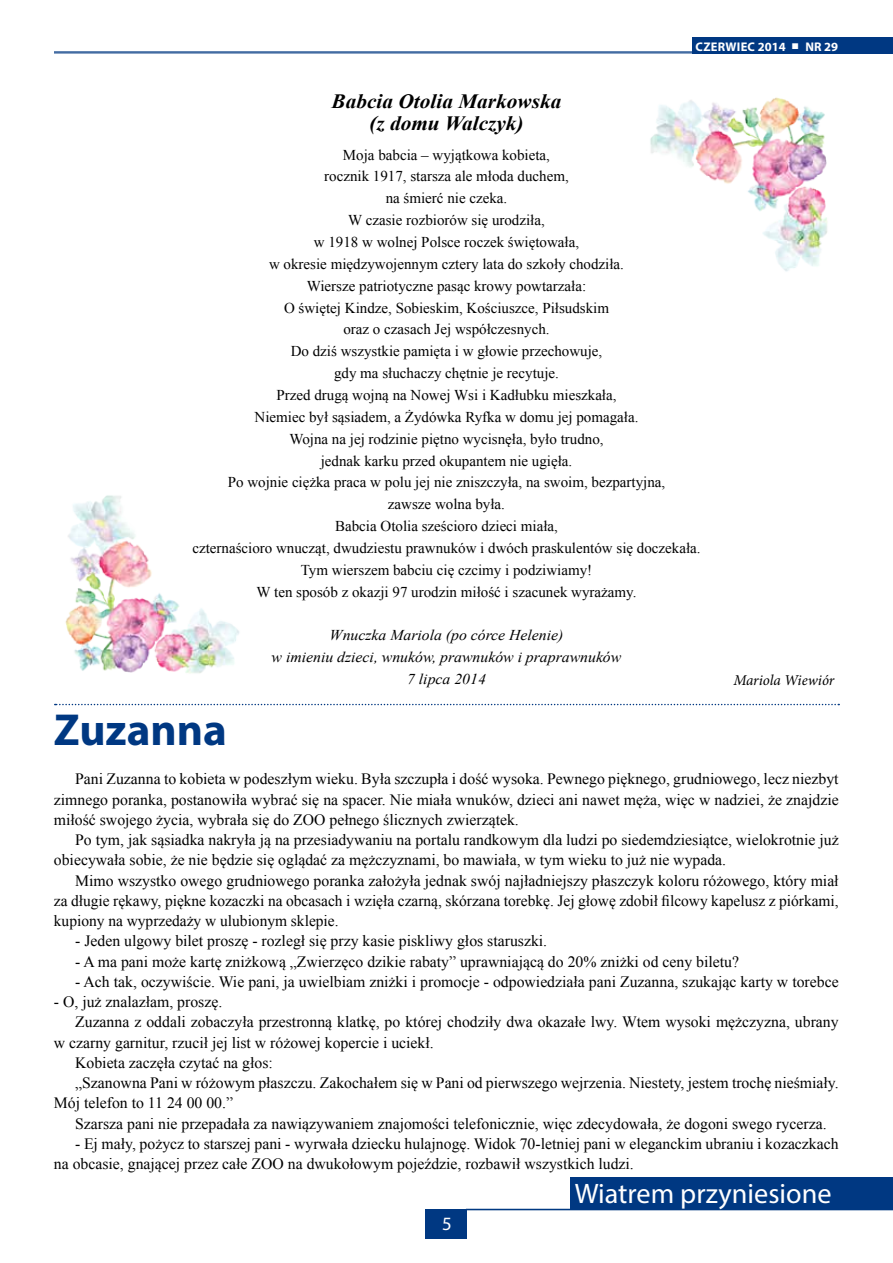
<style>
.page{position:relative;width:893px;height:1263px;background:#fff}
.page>*{position:absolute;margin:0;border:0;box-sizing:border-box;transform-origin:0 0}
.t1{font:700 45px "Myriad Pro";color:#003882}
.t2{font:28.2px "Myriad Pro";color:#fff}
.t3{font:italic 700 20.25px/21.9px "Times New Roman";color:#000;text-align:center;scale:1.05 1}
.t4{font:18.9px "Myriad Pro";color:#fff}
.t5{font:15.75px/20.2px "Times New Roman";color:#000;text-align:justify}
.t6{font:15px/21.9px "Times New Roman";color:#000;text-align:center}
.t7{font:italic 15px/21.9px "Times New Roman";color:#000;text-align:center;scale:1.05 1}
.t8{font:italic 15px "Minion Pro";letter-spacing:-.005em;color:#000}
.t9{font:700 12.6px "Myriad Pro";letter-spacing:.015em;color:#fff}
.s1{font-family:"Times New Roman";font-weight:400}
</style>
<div class="page">
<div style="left:425px;top:1209px;width:42px;height:29px;background:#003882"></div>
<div style="left:692px;top:37px;width:201px;height:16px;background:#003882"></div>
<hr style="left:54px;top:52px;width:664px;height:1px;background:#003882">
<hr style="left:54px;top:53px;width:664px;height:1px;background:#003882">
<hr style="left:466px;top:1209px;width:427px;height:1px;background:#003882">
<div style="left:570px;top:1178px;width:323px;height:31px;background:#003882"></div>
<svg style="left:55px;top:704px;width:784px;height:1px"></svg>
<img style="left:65px;top:495px;width:175px;height:178px">
<img style="left:650px;top:97px;width:177px;height:175px">
<p class="t9" style="left:696px;top:38px;width:144px">CZERWIEC 2014 <span class="s1">■</span> NR 29</p>
<p class="t3" style="left:332px;top:90px;width:220px">Babcia Otolia Markowska (z domu Walczyk)</p>
<p class="t6" style="left:192px;top:143px;width:510px">Moja babcia – wyjątkowa kobieta,<br>rocznik 1917, starsza ale młoda duchem,<br>na śmierć nie czeka.<br>W czasie rozbiorów się urodziła,<br>w 1918 w wolnej Polsce roczek świętowała,<br>w okresie międzywojennym cztery lata do szkoły chodziła.<br>Wiersze patriotyczne pasąc krowy powtarzała:<br>O świętej Kindze, Sobieskim, Kościuszce, Piłsudskim<br>oraz o czasach Jej współczesnych.<br>Do dziś wszystkie pamięta i w głowie przechowuje,<br>gdy ma słuchaczy chętnie je recytuje.<br>Przed drugą wojną na Nowej Wsi i Kadłubku mieszkała,<br>Niemiec był sąsiadem, a Żydówka Ryfka w domu jej pomagała.<br>Wojna na jej rodzinie piętno wycisnęła, było trudno,<br>jednak karku przed okupantem nie ugięła.<br>Po wojnie ciężka praca w polu jej nie zniszczyła, na swoim, bezpartyjna,<br>zawsze wolna była.<br>Babcia Otolia sześcioro dzieci miała,<br>czternaścioro wnucząt, dwudziestu prawnuków i dwóch praskulentów się doczekała.<br>Tym wierszem babciu cię czcimy i podziwiamy!<br>W ten sposób z okazji 97 urodzin miłość i szacunek wyrażamy.</p>
<p class="t7" style="left:272px;top:624px;width:335px">Wnuczka Mariola (po córce Helenie)<br>w imieniu dzieci, wnuków, prawnuków i praprawnuków<br>7 lipca 2014</p>
<p class="t8" style="left:733px;top:670px;width:103px">Mariola Wiewiór</p>
<h1 class="t1" style="left:54px;top:700px;width:175px">ZUZANNA</h1>
<p class="t5" style="left:54px;top:769px;width:786px;text-indent:21px">Pani Zuzanna to kobieta w podeszłym wieku. Była szczupła i dość wysoka. Pewnego pięknego, grudniowego, lecz niezbyt zimnego poranka, postanowiła wybrać się na spacer. Nie miała wnuków, dzieci ani nawet męża, więc w nadziei, że znajdzie miłość swojego życia, wybrała się do ZOO pełnego ślicznych zwierzątek.</p>
<p class="t5" style="left:54px;top:829px;width:786px;text-indent:21px">Po tym, jak sąsiadka nakryła ją na przesiadywaniu na portalu randkowym dla ludzi po siedemdziesiątce, wielokrotnie już obiecywała sobie, że nie będzie się oglądać za mężczyznami, bo mawiała, w tym wieku to już nie wypada.</p>
<p class="t5" style="left:54px;top:870px;width:786px;text-indent:21px">Mimo wszystko owego grudniowego poranka założyła jednak swój najładniejszy płaszczyk koloru różowego, który miał za długie rękawy, piękne kozaczki na obcasach i wzięła czarną, skórzana torebkę. Jej głowę zdobił filcowy kapelusz z piórkami, kupiony na wyprzedaży w ulubionym sklepie.</p>
<p class="t5" style="left:75px;top:931px;width:473px">- Jeden ulgowy bilet proszę - rozległ się przy kasie piskliwy głos staruszki.</p>
<p class="t5" style="left:75px;top:951px;width:665px">- A ma pani może kartę zniżkową „Zwierzęco dzikie rabaty” uprawniającą do 20% zniżki od ceny biletu?</p>
<p class="t5" style="left:75px;top:971px;width:765px">- Ach tak, oczywiście. Wie pani, ja uwielbiam zniżki i promocje - odpowiedziała pani Zuzanna, szukając karty w torebce</p>
<p class="t5" style="left:54px;top:991px;width:170px">- O, już znalazłam, proszę.</p>
<p class="t5" style="left:75px;top:1012px;width:765px">Zuzanna z oddali zobaczyła przestronną klatkę, po której chodziły dwa okazałe lwy. Wtem wysoki mężczyzna, ubrany</p>
<p class="t5" style="left:54px;top:1032px;width:381px">w czarny garnitur, rzucił jej list w różowej kopercie i uciekł.</p>
<p class="t5" style="left:75px;top:1052px;width:199px">Kobieta zaczęła czytać na głos:</p>
<p class="t5" style="left:75px;top:1072px;width:765px">„Szanowna Pani w różowym płaszczu. Zakochałem się w Pani od pierwszego wejrzenia. Niestety, jestem trochę nieśmiały.</p>
<p class="t5" style="left:54px;top:1093px;width:181px">Mój telefon to 11 24 00 00.”</p>
<p class="t5" style="left:75px;top:1113px;width:753px">Szarsza pani nie przepadała za nawiązywaniem znajomości telefonicznie, więc zdecydowała, że dogoni swego rycerza.</p>
<p class="t5" style="left:54px;top:1133px;width:786px;text-indent:21px">- Ej mały, pożycz to starszej pani - wyrwała dziecku hulajnogę. Widok 70-letniej pani w eleganckim ubraniu i kozaczkach na obcasie, gnającej przez całe ZOO na dwukołowym pojeździe, rozbawił wszystkich ludzi.</p>
<p class="t4" style="left:442px;top:1212px;width:11px">5</p>
<h2 class="t2" style="left:575px;top:1176px;width:258px">Wiatrem przyniesione</h2>
</div>
